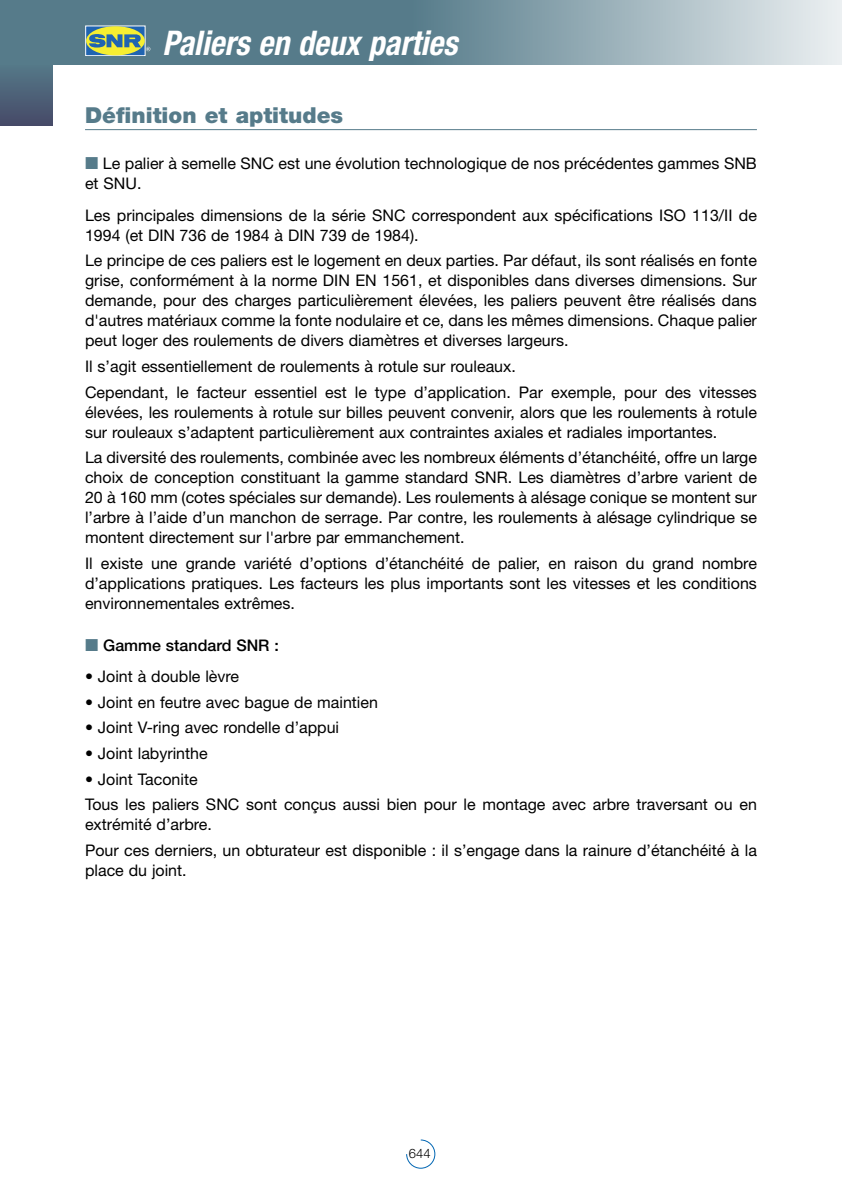
<style>
.page{position:relative;width:842px;height:1191px;background:#fff}
.page>*{position:absolute;margin:0;border:0;box-sizing:border-box;transform-origin:0 0}
.t1{font:italic 700 condensed 34px "Helvetica Neue";color:#fff;scale:.95 1}
.t2{font:900 22px "Helvetica Neue";color:#567b8a}
.t3{font:16px/20px "Helvetica Neue";color:#000}
.t4{font:500 16px "Helvetica Neue";color:#000}
.t5{font:300 13px "Helvetica Neue";color:#000}
.s1{font-family:"European Pi Three";color:#567b8a}
.s2{font-family:"European Pi Three";font-weight:400;color:#567b8a}
</style>
<div class="page">
<div style="left:0;top:63px;width:53px;height:62px;background:linear-gradient(to bottom,#557a89,#464b68)"></div>
<div style="left:412px;top:0;width:430px;height:64px;background:linear-gradient(to right,#567b8a,#ecf0f2)"></div>
<div style="left:0;top:0;width:413px;height:64px;background:#567b8a"></div>
<svg style="left:406px;top:1139px;width:29px;height:29px"></svg>
<div style="left:86px;top:26px;width:59px;height:30px;background:#2064b1"></div>
<div style="left:86px;top:26px;width:59px;height:30px;border:1px solid #fff"></div>
<div style="left:86px;top:26px;width:59px;height:29px;background:#f6ee31;border-radius:50%"></div>
<svg style="left:89px;top:34px;width:61px;height:17px"></svg>
<hr style="left:85px;top:129px;width:672px;height:1px;background:#567b8a">
<h1 class="t1" style="left:162px;top:31px;width:312px">Paliers en deux parties</h1>
<h2 class="t2" style="left:85px;top:108px;width:260px">Définition et aptitudes</h2>
<p class="t3" style="left:85px;top:155px;width:673px"><span class="s1">-</span> Le palier à semelle SNC est une évolution technologique de nos précédentes gammes SNB et SNU.</p>
<p class="t3" style="left:85px;top:206px;width:673px">Les principales dimensions de la série SNC correspondent aux spécifications ISO 113/II de<br>1994 (et DIN 736 de 1984 à DIN 739 de 1984).</p>
<p class="t3" style="left:85px;top:252px;width:673px;text-align:justify">Le principe de ces paliers est le logement en deux parties. Par défaut, ils sont réalisés en fonte grise, conformément à la norme DIN EN 1561, et disponibles dans diverses dimensions. Sur demande, pour des charges particulièrement élevées, les paliers peuvent être réalisés dans d'autres matériaux comme la fonte nodulaire et ce, dans les mêmes dimensions. Chaque palier peut loger des roulements de divers diamètres et diverses largeurs.</p>
<p class="t3" style="left:85px;top:355px;width:673px;line-height:25.6px">Il s’agit essentiellement de roulements à rotule sur rouleaux.<br>Cependant, le facteur essentiel est le type d’application. Par exemple, pour des vitesses</p>
<p class="t3" style="left:85px;top:403px;width:673px">élevées, les roulements à rotule sur billes peuvent convenir, alors que les roulements à rotule sur rouleaux s’adaptent particulièrement aux contraintes axiales et radiales importantes.</p>
<p class="t3" style="left:85px;top:449px;width:673px;text-align:justify">La diversité des roulements, combinée avec les nombreux éléments d’étanchéité, offre un large choix de conception constituant la gamme standard SNR. Les diamètres d’arbre varient de 20 à 160 mm (cotes spéciales sur demande). Les roulements à alésage conique se montent sur l’arbre à l’aide d’un manchon de serrage. Par contre, les roulements à alésage cylindrique se montent directement sur l'arbre par emmanchement.</p>
<p class="t3" style="left:85px;top:555px;width:673px;text-align:justify">Il existe une grande variété d’options d’étanchéité de palier, en raison du grand nombre d’applications pratiques. Les facteurs les plus importants sont les vitesses et les conditions environnementales extrêmes.</p>
<p class="t4" style="left:85px;top:639px;width:195px"><span class="s2">-</span> Gamme standard SNR :</p>
<p class="t3" style="left:85px;top:668px;width:156px">• Joint à double lèvre</p>
<p class="t3" style="left:85px;top:693px;width:294px">• Joint en feutre avec bague de maintien</p>
<p class="t3" style="left:85px;top:719px;width:256px">• Joint V-ring avec rondelle d’appui</p>
<p class="t3" style="left:85px;top:745px;width:124px">• Joint labyrinthe</p>
<p class="t3" style="left:85px;top:768px;width:673px;line-height:25.6px">• Joint Taconite<br>Tous les paliers SNC sont conçus aussi bien pour le montage avec arbre traversant ou en</p>
<p class="t3" style="left:85px;top:813px;width:673px;line-height:25.6px">extrémité d’arbre.<br>Pour ces derniers, un obturateur est disponible : il s’engage dans la rainure d’étanchéité à la</p>
<p class="t3" style="left:85px;top:862px;width:103px">place du joint.</p>
<p class="t5" style="left:409px;top:1148px;width:23px">644</p>
</div>
